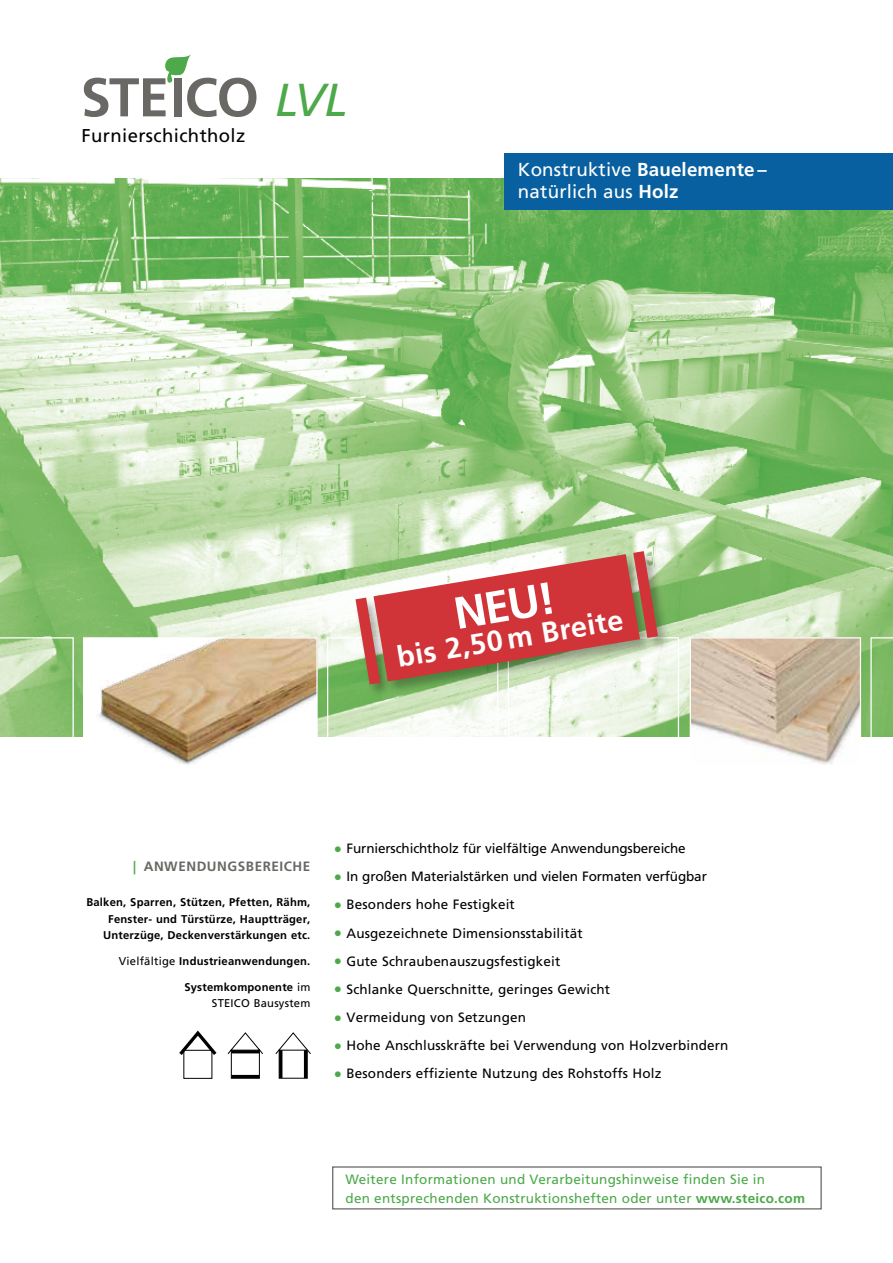
<style>
.page{position:relative;width:893px;height:1263px;background:#fff}
.page>*{position:absolute;margin:0;border:0;box-sizing:border-box;transform-origin:0 0}
.t1{font:italic 46.2px "Frutiger";color:#4da94a}
.t2{font:700 45px "Frutiger";color:#fff}
.t3{font:700 28.95px "Frutiger";color:#fff}
.t4{font:18.75px/22.5px "Frutiger";letter-spacing:.01em;color:#fff}
.t5{font:18.6px "Frutiger";letter-spacing:.02em;color:#000}
.t6{font:13.5px "Frutiger";letter-spacing:.01em;color:#000}
.t7{font:13.5px/18.8px "Frutiger";letter-spacing:.02em;color:#4da94a}
.t8{font:13.5px "Frutiger";letter-spacing:-.01em;color:#000}
.t9{font:700 13.5px "Frutiger";letter-spacing:.04em;color:#6a6864}
.t10{font:700 11.25px/16.5px "Frutiger";letter-spacing:.02em;color:#000;text-align:right}
.t11{font:11.25px/16.5px "Frutiger";letter-spacing:.02em;color:#000;text-align:right}
.s1{font-weight:700}
.s2{color:#4da94a}
.s3{font-weight:400}
.s4{font-weight:700;font-size:16.5px;color:#4da94a}
</style>
<div class="page">
<div style="left:332px;top:1166px;width:490px;height:43px;border:1px solid #6a6864"></div>
<svg style="left:84px;top:54px;width:172px;height:63px"></svg>
<img style="left:0;top:178px;width:893px;height:559px">
<img style="left:85px;top:639px;width:231px;height:125px">
<div style="left:83px;top:637px;width:235px;height:129px;border:1px solid #fff"></div>
<img style="left:692px;top:639px;width:167px;height:125px">
<div style="left:690px;top:637px;width:171px;height:129px;border:1px solid #fff"></div>
<div style="left:508px;top:637px;width:171px;height:129px;border:1px solid #fff"></div>
<svg style="left:0;top:637px;width:74px;height:100px;background:#a1cc8b"></svg>
<div style="left:327px;top:637px;width:171px;height:129px;border:1px solid #fff"></div>
<svg style="left:870px;top:637px;width:23px;height:100px;background:#85be6e"></svg>
<svg style="left:227px;top:1032px;width:36px;height:47px"></svg>
<hr style="left:231px;top:1050px;width:28px;height:3px;background:#000">
<hr style="left:231px;top:1075px;width:28px;height:3px;background:#000">
<div style="left:183px;top:1050px;width:29px;height:29px;border:1px solid #000"></div>
<svg style="left:179px;top:1030px;width:38px;height:28px"></svg>
<div style="left:279px;top:1050px;width:29px;height:28px;border:1px solid #000"></div>
<svg style="left:275px;top:1032px;width:36px;height:23px"></svg>
<hr style="left:279px;top:1050px;width:3px;height:28px;background:#000">
<hr style="left:304px;top:1050px;width:3px;height:28px;background:#000">
<div style="left:505px;top:153px;width:388px;height:57px;background:#0860a0"></div>
<div style="left:354px;top:549px;width:318px;height:149px;background:#000;opacity:.3"></div>
<svg style="left:355px;top:551px;width:303px;height:133px;background:#c9766b"></svg>
<h3 class="t5" style="left:82px;top:125px;width:165px">Furnierschichtholz</h3>
<h1 class="t1" style="left:275px;top:73px;width:74px">LVL</h1>
<h3 class="t4" style="left:518px;top:158px;width:250px">Konstruktive <span class="s1">Bauelemente – </span>natürlich aus <span class="s1">Holz</span></h3>
<h2 class="t2" style="left:450px;top:588px;width:104px;rotate:-9deg">NEU !</h2>
<h3 class="t3" style="left:394px;top:641px;width:231px;rotate:-10deg">bis 2,50 m Breite</h3>
<p class="t9" style="left:133px;top:859px;width:179px"><span class="s2">|</span> Anwendungsbereiche</p>
<p class="t10" style="left:86px;top:894px;width:226px">Balken, Sparren, Stützen, Pfetten, Rähm,<br>Fenster- und Türstürze, H auptträger,<br>Unterzüge, Deckenverstärkungen etc.</p>
<p class="t10" style="left:119px;top:953px;width:193px"><span class="s3">Vielfältige</span> Industrieanwendungen.</p>
<p class="t11" style="left:184px;top:979px;width:128px"><span class="s1">Systemkomponente</span> im<br>STEICO Bausystem</p>
<p class="t8" style="left:334px;top:841px;width:353px"><span class="s4">•</span> Furnierschichtholz für vielfältige Anwendungsbereiche</p>
<p class="t8" style="left:334px;top:869px;width:375px"><span class="s4">•</span> In großen Materialstärken und vielen Formaten verfügbar</p>
<p class="t6" style="left:334px;top:897px;width:183px"><span class="s4">•</span> Besonders hohe Festigkeit</p>
<p class="t6" style="left:334px;top:925px;width:250px"><span class="s4">•</span> Ausgezeichnete Dimensionsstabilität</p>
<p class="t6" style="left:334px;top:953px;width:228px"><span class="s4">•</span> Gute Schraubenauszugsfestigkeit</p>
<p class="t6" style="left:334px;top:981px;width:278px"><span class="s4">•</span> Schlanke Querschnitte, geringes Gewicht</p>
<p class="t6" style="left:334px;top:1009px;width:194px"><span class="s4">•</span> Vermeidung von Setzungen</p>
<p class="t6" style="left:334px;top:1037px;width:396px"><span class="s4">•</span> Hohe Anschlusskräfte bei Verwendung von Holzverbindern</p>
<p class="t6" style="left:334px;top:1066px;width:329px"><span class="s4">•</span> Besonders effiziente Nutzung des Rohstoffs Holz</p>
<p class="t7" style="left:345px;top:1170px;width:461px">Weitere Informationen und Verarbeitungshinweise finden Sie in<br>den entsprechenden Konstruktionsheften oder unter <span class="s1">www.steico.com</span></p>
</div>
